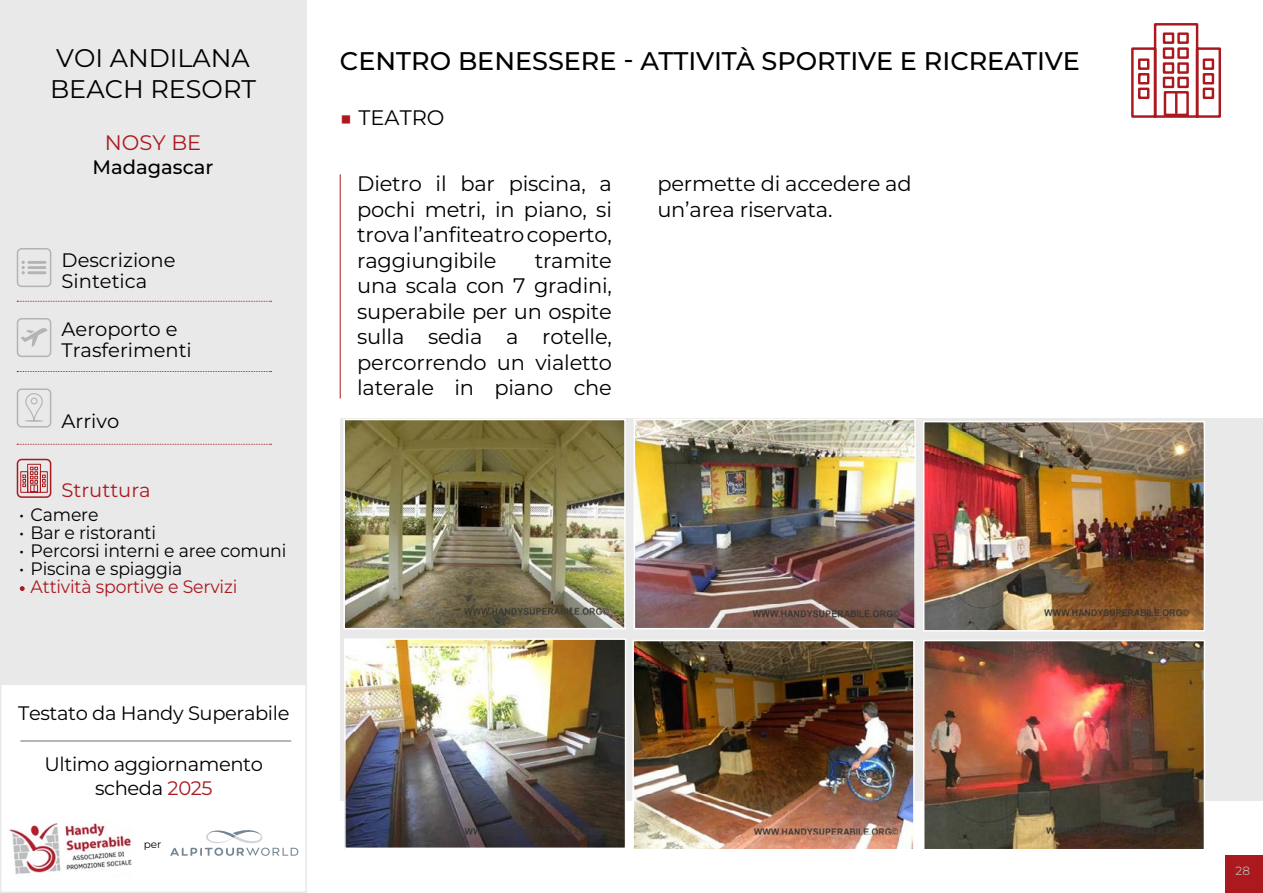
<style>
.page{position:relative;width:1263px;height:893px;background:#fff}
.page>*{position:absolute;margin:0;border:0;box-sizing:border-box;transform-origin:0 0}
.t1{font:500 25.5px "Montserrat";color:#000}
.t2{font:100 25.5px/30.6px "Montserrat";color:#000}
.t3{font:100 21px/25.5px "Montserrat";letter-spacing:-.01em;color:#000;text-align:justify}
.t4{font:100 21px "Montserrat";color:#ab191f}
.t5{font:100 19.5px/24px "Montserrat";letter-spacing:-.02em;color:#000;text-align:center}
.t6{font:100 19.5px/21px "Montserrat";color:#000}
.t7{font:500 19.5px "Montserrat";color:#000}
.t8{font:100 19.5px "Montserrat";color:#ab191f}
.t9{font:100 18px "Montserrat";letter-spacing:-.01em;color:#000;scale:.96 1}
.t10{font:100 18px "Montserrat";letter-spacing:-.01em;color:#ab191f;scale:.96 1}
.t11{font:100 12px "Montserrat";color:#b3b4b3}
.t12{font:100 10.5px "Montserrat";color:#000}
.s1{color:#ab191f}
</style>
<div class="page">
<div style="left:1225px;top:855px;width:38px;height:38px;background:#ab191f"></div>
<div style="left:0;top:0;width:306px;height:685px;background:#e9e9e9"></div>
<svg style="left:17px;top:301px;width:255px;height:1px"></svg>
<svg style="left:17px;top:371px;width:255px;height:1px"></svg>
<svg style="left:17px;top:444px;width:255px;height:1px"></svg>
<div style="left:17px;top:248px;width:34px;height:39px;border:2px solid #b3b4b3;border-radius:4px"></div>
<div style="left:17px;top:318px;width:34px;height:39px;border:2px solid #b3b4b3;border-radius:4px"></div>
<div style="left:17px;top:388px;width:34px;height:40px;border:2px solid #b3b4b3;border-radius:4px"></div>
<div style="left:17px;top:459px;width:34px;height:39px;border:2px solid #ab191f;border-radius:4px"></div>
<svg style="left:20px;top:328px;width:28px;height:19px"></svg>
<svg style="left:25px;top:393px;width:19px;height:33px"></svg>
<svg style="left:20px;top:464px;width:28px;height:29px"></svg>
<hr style="left:29px;top:261px;width:16px;height:3px;background:#b3b4b3">
<hr style="left:29px;top:266px;width:16px;height:3px;background:#b3b4b3">
<hr style="left:29px;top:271px;width:16px;height:3px;background:#b3b4b3">
<svg style="left:22px;top:261px;width:3px;height:13px"></svg>
<svg style="left:170px;top:830px;width:128px;height:26px"></svg>
<img style="left:9px;top:823px;width:123px;height:51px">
<svg style="left:20px;top:586px;width:5px;height:5px"></svg>
<hr style="left:20px;top:740px;width:271px;height:2px;background:#9ca0a3">
<svg style="left:1131px;top:23px;width:90px;height:95px"></svg>
<div style="left:340px;top:418px;width:923px;height:383px;background:#e9e9e9"></div>
<img style="left:347px;top:641px;width:276px;height:205px">
<div style="left:344px;top:638px;width:282px;height:211px;border:2px solid #fff"></div>
<img style="left:637px;top:422px;width:276px;height:204px">
<div style="left:634px;top:419px;width:282px;height:210px;border:2px solid #fff"></div>
<img style="left:346px;top:422px;width:277px;height:204px">
<div style="left:343px;top:419px;width:283px;height:210px;border:2px solid #fff"></div>
<img style="left:926px;top:424px;width:276px;height:205px">
<div style="left:923px;top:421px;width:282px;height:211px;border:2px solid #fff"></div>
<img style="left:635px;top:643px;width:277px;height:204px">
<div style="left:632px;top:640px;width:283px;height:210px;border:2px solid #fff"></div>
<img style="left:926px;top:643px;width:276px;height:204px">
<div style="left:923px;top:640px;width:282px;height:210px;border:2px solid #fff"></div>
<hr style="left:340px;top:174px;width:1px;height:224px;background:#ab191f">
<p class="t2" style="left:50px;top:42px;width:207px">VOI ANDILANA<br>BEACH RESORT</p>
<p class="t4" style="left:105px;top:129px;width:98px">NOSY BE</p>
<p class="t7" style="left:93px;top:153px;width:122px">Madagascar</p>
<p class="t6" style="left:62px;top:249px;width:115px">Descrizione<br>Sintetica</p>
<p class="t6" style="left:62px;top:318px;width:132px">Aeroporto e<br>Trasferimenti</p>
<p class="t5" style="left:62px;top:409px;width:59px">Arrivo</p>
<p class="t8" style="left:62px;top:477px;width:91px">Struttura</p>
<p class="t9" style="left:19px;top:502px;width:84px">• Camere</p>
<p class="t9" style="left:19px;top:520px;width:144px">• Bar e ristoranti</p>
<p class="t9" style="left:19px;top:538px;width:280px">• Percorsi interni e aree comuni</p>
<p class="t9" style="left:19px;top:556px;width:172px">• Piscina e spiaggia</p>
<p class="t10" style="left:19px;top:574px;width:229px">• Attività sportive e Servizi</p>
<p class="t5" style="left:18px;top:701px;width:273px">Testato da Handy Superabile</p>
<p class="t5" style="left:45px;top:752px;width:220px">Ultimo aggiornamento scheda <span class="s1">2025</span></p>
<p class="t12" style="left:144px;top:837px;width:19px">per</p>
<p class="t1" style="left:340px;top:44px;width:741px">CENTRO BENESSERE - ATTIVITÀ SPORTIVE E RICREATIVE</p>
<p class="t3" style="left:340px;top:104px;width:106px"><span class="s1">■</span> TEATRO</p>
<p class="t3" style="left:357px;top:171px;width:256px">Dietro il bar piscina, a pochi metri, in piano, si trova l’anfiteatro coperto, raggiungibile</p>
<p class="t3" style="left:357px;top:247px;width:256px;text-indent:178px">tramite una scala con 7 gradini, superabile per un ospite sulla sedia a rotelle, percorrendo un vialetto laterale in piano che</p>
<p class="t3" style="left:657px;top:171px;width:256px">permette di accedere ad un’area riservata.</p>
<p class="t11" style="left:1235px;top:863px;width:16px">28</p>
</div>
